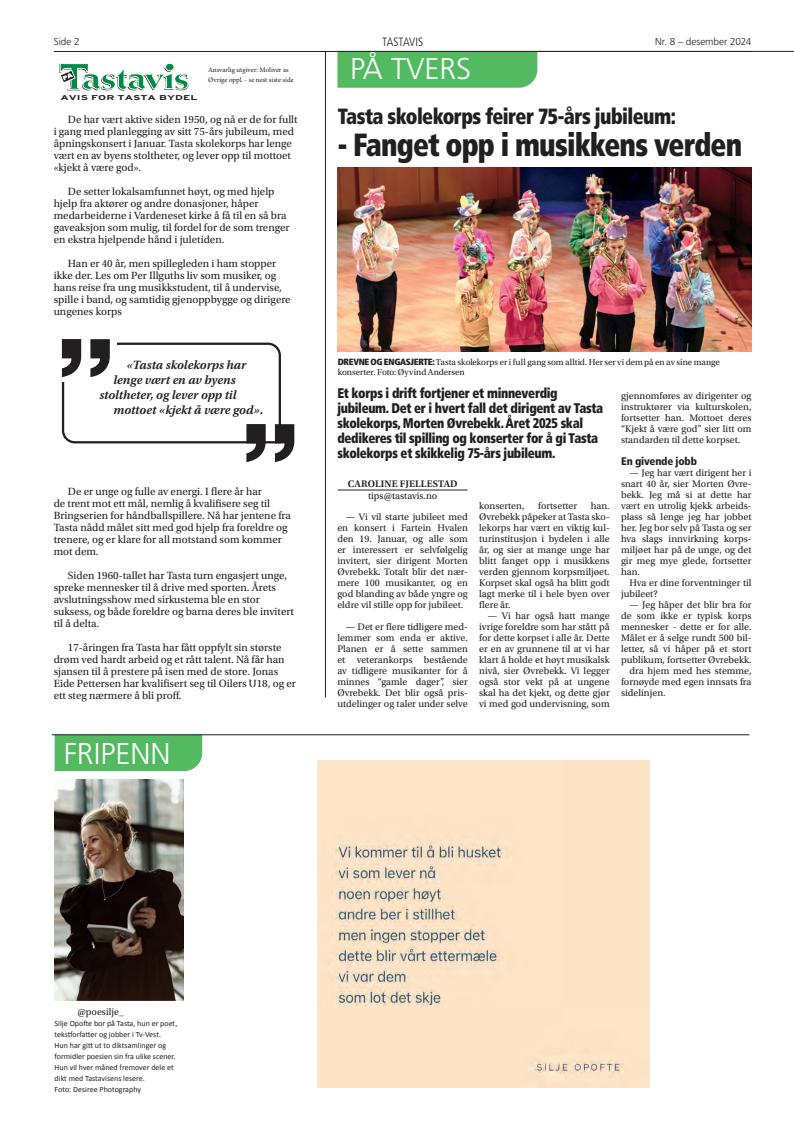
<style>
.page{position:relative;width:794px;height:1134px;background:#fff}
.page>*{position:absolute;margin:0;border:0;box-sizing:border-box;transform-origin:0 0}
.t1{font:900 condensed 32px "Frutiger LT Std";letter-spacing:-.03em;color:#231f20;scale:.9 1}
.t2{font:300 30px "Frutiger LT Std";color:#fff}
.t3{font:900 condensed 22px "Frutiger LT Std";letter-spacing:-.03em;color:#231f20;scale:.9 1}
.t4{font:900 condensed 14px/15px "Frutiger LT Std";letter-spacing:-.025em;color:#231f20;scale:.9 1}
.t5{font:italic 600 12.6px "Utopia Std";color:#231f20}
.t6{font:300 condensed 12px "Frutiger LT Std";color:#231f20}
.t7{font:11px/12px "Utopia Std";color:#231f20}
.t8{font:900 condensed 11px "Frutiger LT Std";letter-spacing:-.015em;color:#231f20}
.t9{font:10px/11px "Utopia Std";color:#231f20;text-align:justify}
.t10{font:300 10px "Frutiger LT Std";letter-spacing:-.005em;color:#231f20}
.t11{font:600 10px "Utopia Std";letter-spacing:.01em;color:#231f20}
.t12{font:9px/10px "Utopia Std";letter-spacing:-.01em;color:#231f20}
.t13{font:8px/11px "Calibri";color:#231f20}
.t14{font:7px/10px "Minion Pro";letter-spacing:-.005em;color:#231f20}
.t15{font:700 7px "Interstate";color:#231f20;scale:1.6 1}
.s1{font-family:"Frutiger LT Std";font-weight:900;font-stretch:condensed}
</style>
<div class="page">
<hr style="left:54px;top:51px;width:697px;height:1px;background:#231f20">
<svg style="left:61px;top:339px;width:233px;height:123px"></svg>
<svg style="left:59px;top:63px;width:129px;height:28px"></svg>
<div style="left:165px;top:63px;width:9px;height:8px;background:#008b43;border-radius:50%"></div>
<div style="left:165px;top:63px;width:9px;height:8px;border:1px solid #fff;border-radius:50%"></div>
<div style="left:337px;top:52px;width:200px;height:36px;background:#53ba61"></div>
<hr style="left:337px;top:51px;width:457px;height:1px;background:#231f20">
<hr style="left:325px;top:52px;width:1px;height:645px;background:#231f20">
<img style="left:55px;top:780px;width:129px;height:220px">
<div style="left:55px;top:735px;width:147px;height:36px;background:#53ba61"></div>
<hr style="left:52px;top:734px;width:697px;height:1px;background:#231f20">
<img style="left:317px;top:760px;width:332px;height:327px">
<hr style="left:338px;top:490px;width:129px;height:1px;background:#231f20">
<img style="left:338px;top:168px;width:413px;height:183px">
<p class="t10" style="left:54px;top:35px;width:27px">Side 2</p>
<p class="t6" style="left:382px;top:35px;width:43px">TASTAVIS</p>
<p class="t10" style="left:655px;top:35px;width:98px">Nr. 8 – desember 2024</p>
<p class="t15" style="left:60px;top:94px;width:87px">AVIS FOR TASTA BYDEL</p>
<p class="t14" style="left:208px;top:65px;width:87px">Ansvarlig utgiver: Moliver as<br>Øvrige oppl. - se nest siste side</p>
<p class="t7" style="left:54px;top:113px;width:245px;text-indent:14px">De har vært aktive siden 1950, og nå er de for fullt i gang med planlegging av sitt 75-års jubileum, med åpningskonsert i Januar. Tasta skolekorps har lenge vært en av byens stoltheter, og lever opp til mottoet «kjekt å være god».</p>
<p class="t7" style="left:54px;top:185px;width:237px;text-indent:14px">De setter lokalsamfunnet høyt, og med hjelp hjelp fra aktører og andre donasjoner, håper medarbeiderne i Vardeneset kirke å få til en så bra gaveaksjon som mulig, til fordel for de som trenger en ekstra hjelpende hånd i juletiden.</p>
<p class="t7" style="left:54px;top:257px;width:238px;text-indent:14px">Han er 40 år, men spillegleden i ham stopper ikke der. Les om Per Illguths liv som musiker, og hans reise fra ung musikkstudent, til å undervise, spille i band, og samtidig gjenoppbygge og dirigere ungenes korps</p>
<p class="t5" style="left:126px;top:357px;width:122px">«Tasta skolekorps har</p>
<p class="t5" style="left:114px;top:372px;width:124px">lenge vært en av byens</p>
<p class="t5" style="left:99px;top:387px;width:139px">stoltheter, og lever opp til</p>
<p class="t5" style="left:114px;top:402px;width:151px">mottoet «kjekt å være god».</p>
<p class="t7" style="left:54px;top:485px;width:239px;text-indent:14px">De er unge og fulle av energi. I flere år har<br>de trent mot ett mål, nemlig å kvalifisere seg til Bringserien for håndballspillere. Nå har jentene fra Tasta nådd målet sitt med god hjelp fra foreldre og trenere, og er klare for all motstand som kommer mot dem.</p>
<p class="t7" style="left:54px;top:569px;width:242px;text-indent:14px">Siden 1960-tallet har Tasta turn engasjert unge, spreke mennesker til å drive med sporten. Årets avslutningsshow med sirkustema ble en stor suksess, og både foreldre og barna deres ble invitert til å delta.</p>
<p class="t7" style="left:54px;top:641px;width:244px;text-indent:14px">17-åringen fra Tasta har fått oppfylt sin største drøm ved hardt arbeid og et rått talent. Nå får han sjansen til å prestere på isen med de store. Jonas Eide Pettersen har kvalifisert seg til Oilers U18, og er ett steg nærmere å bli proff.</p>
<h2 class="t2" style="left:64px;top:736px;width:108px">FRIPENN</h2>
<h2 class="t2" style="left:350px;top:52px;width:123px">PÅ TVERS</h2>
<h3 class="t3" style="left:338px;top:103px;width:377px">Tasta skolekorps feirer 75-års jubileum:</h3>
<h1 class="t1" style="left:338px;top:125px;width:451px">- Fanget opp i musikkens verden</h1>
<p class="t12" style="left:338px;top:357px;width:384px"><span class="s1">DREVNE OG ENGASJERTE:</span> Tasta skolekorps er i full gang som alltid. Her ser vi dem på en av sine mange konserter. Foto: Øyvind Andersen</p>
<h3 class="t4" style="left:337px;top:386px;width:297px">Et korps i drift fortjener et minneverdig jubileum. Det er i hvert fall det dirigent av Tasta skolekorps, Morten Øvrebekk. Året 2025 skal dedikeres til spilling og konserter for å gi Tasta skolekorps et skikkelig 75-års jubileum.</h3>
<p class="t11" style="left:348px;top:478px;width:111px">CAROLINE FJELLESTAD</p>
<p class="t9" style="left:368px;top:490px;width:71px">tips@tastavis.no</p>
<p class="t9" style="left:337px;top:511px;width:132px;text-indent:8px">— Vi vil starte jubileet med en konsert i Fartein Hvalen den 19. Januar, og alle som er interessert er selvfølgelig invitert, sier dirigent Morten Øvrebekk. Totalt blir det nær&shy;mere 100 musikanter, og en god blanding av både yngre og eldre vil stille opp for jubileet.</p>
<p class="t9" style="left:337px;top:621px;width:132px;text-indent:8px">— Det er flere tidligere med&shy;lemmer som enda er aktive.<br>Planen er å sette sammen et veterankorps bestående av tidligere musikanter for å minnes “gamle dager”, sier Øvrebekk. Det blir også pris&shy;utdelinger og taler under selve</p>
<p class="t9" style="left:479px;top:500px;width:132px;text-indent:111px">han.<br>Øvrebekk påpeker at Tasta sko&shy;lekorps har vært en viktig kul&shy;turinstitusjon i bydelen i alle år, og sier at mange unge har blitt fanget opp i musikkens verden gjennom korpsmiljøet.<br>Korpset skal også ha blitt godt lagt merke til i hele byen over flere år.</p>
<p class="t9" style="left:479px;top:610px;width:132px;text-indent:8px">— Vi har også hatt mange ivrige foreldre som har stått på for dette korpset i alle år. Dette er en av grunnene til at vi har klart å holde et høyt musikalsk nivå, sier Øvrebekk. Vi legger også stor vekt på at ungene skal ha det kjekt, og dette gjør vi med god undervisning, som</p>
<p class="t9" style="left:479px;top:500px;width:47px">konserten,</p>
<p class="t9" style="left:538px;top:500px;width:40px">fortsetter</p>
<p class="t9" style="left:621px;top:390px;width:132px">gjennomføres av dirigenter og instruktører via kulturskolen, fortsetter han. Mottoet deres “Kjekt å være god” sier litt om standarden til dette korpset.</p>
<p class="t8" style="left:621px;top:455px;width:78px">En givende jobb</p>
<p class="t9" style="left:621px;top:467px;width:132px;text-indent:8px">— Jeg har vært dirigent her i snart 40 år, sier Morten Øvre&shy;bekk. Jeg må si at dette har vært en utrolig kjekk arbeids&shy;plass så lenge jeg har jobbet her. Jeg bor selv på Tasta og ser hva slags innvirkning korps&shy;miljøet har på de unge, og det gir meg mye glede, fortsetter han.</p>
<p class="t9" style="left:621px;top:577px;width:132px;text-indent:8px">Hva er dine forventninger til jubileet?</p>
<p class="t9" style="left:629px;top:599px;width:123px">— Jeg håper det blir bra for</p>
<p class="t9" style="left:621px;top:610px;width:132px">de som ikke er typisk korps</p>
<p class="t9" style="left:621px;top:621px;width:132px">mennesker - dette er for alle.</p>
<p class="t9" style="left:621px;top:632px;width:132px">Målet er å selge rundt 500 bil-</p>
<p class="t9" style="left:621px;top:643px;width:132px">letter, så vi håper på et stort</p>
<p class="t9" style="left:621px;top:654px;width:132px">publikum, fortsetter Øvrebekk.</p>
<p class="t9" style="left:629px;top:665px;width:123px">dra hjem med hes stemme,</p>
<p class="t9" style="left:621px;top:676px;width:132px">fornøyde med egen innsats fra</p>
<p class="t9" style="left:621px;top:687px;width:46px">sidelinjen.</p>
<p class="t9" style="left:78px;top:1006px;width:48px">@poesilje_</p>
<p class="t13" style="left:55px;top:1018px;width:124px">Silje Opofte bor på Tasta, hun er poet, tekstforfatter og jobber i Tv-Vest.<br>Hun har gitt ut to diktsamlinger og formidler poesien sin fra ulike scener.<br>Hun vil hver måned fremover dele et dikt med Tastavisens lesere.<br>Foto: Desiree Photography</p>
</div>
